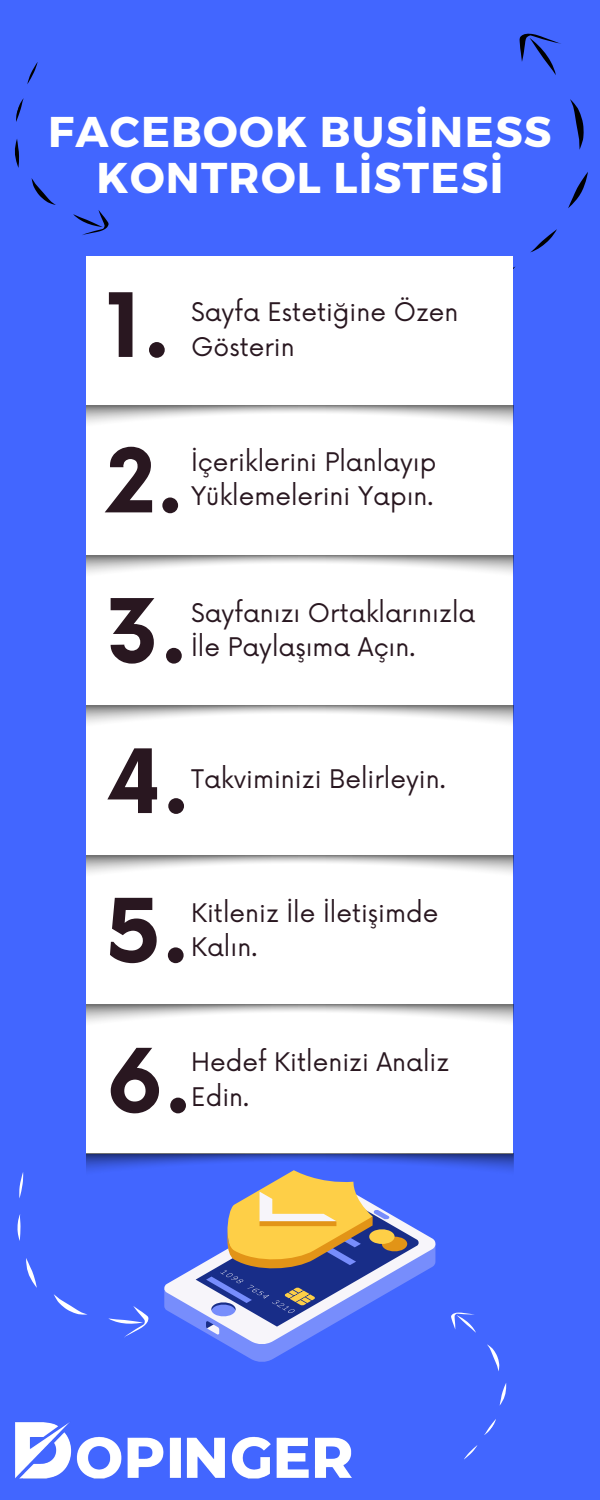
<style>
.page{position:relative;width:600px;height:1500px;background:#4266ff}
.page>*{position:absolute;margin:0;border:0;box-sizing:border-box;transform-origin:0 0}
.t1{font:700 86.3px/151.1px "Now";color:#291720}
.t2{font:700 43px/45.8px "Montserrat";letter-spacing:.03em;color:#fff;text-align:center}
.t3{font:25px/34.5px "Now";color:#291720}
</style>
<div class="page">
<svg style="left:530px;top:229px;width:27px;height:24px"></svg>
<svg style="left:568px;top:172px;width:20px;height:36px"></svg>
<svg style="left:570px;top:99px;width:14px;height:51px"></svg>
<svg style="left:519px;top:33px;width:42px;height:42px"></svg>
<div style="left:87px;top:406px;width:426px;height:150px;background:#fff"></div>
<div style="left:87px;top:256px;width:426px;height:150px;background:#fff"></div>
<div style="left:87px;top:556px;width:426px;height:150px;background:#fff"></div>
<div style="left:87px;top:706px;width:426px;height:150px;background:#fff"></div>
<div style="left:87px;top:1004px;width:426px;height:150px;background:#fff"></div>
<div style="left:87px;top:856px;width:426px;height:150px;background:#fff"></div>
<svg style="left:227px;top:1345px;width:70px;height:17px"></svg>
<svg style="left:164px;top:1232px;width:272px;height:113px"></svg>
<svg style="left:190px;top:1170px;width:232px;height:160px"></svg>
<svg style="left:19px;top:1172px;width:4px;height:26px"></svg>
<svg style="left:17px;top:1214px;width:4px;height:27px"></svg>
<svg style="left:26px;top:1258px;width:11px;height:30px"></svg>
<svg style="left:54px;top:1294px;width:33px;height:21px"></svg>
<svg style="left:108px;top:1306px;width:41px;height:32px"></svg>
<svg style="left:27px;top:62px;width:11px;height:22px"></svg>
<svg style="left:16px;top:98px;width:8px;height:24px"></svg>
<svg style="left:14px;top:139px;width:5px;height:29px"></svg>
<svg style="left:31px;top:178px;width:25px;height:27px"></svg>
<svg style="left:73px;top:210px;width:36px;height:26px"></svg>
<svg style="left:464px;top:1445px;width:14px;height:15px"></svg>
<svg style="left:484px;top:1419px;width:12px;height:16px"></svg>
<svg style="left:499px;top:1383px;width:8px;height:23px"></svg>
<svg style="left:487px;top:1344px;width:13px;height:27px"></svg>
<svg style="left:451px;top:1312px;width:25px;height:21px"></svg>
<img style="left:15px;top:1422px;width:337px;height:57px">
<h2 class="t2" style="left:48px;top:106px;width:505px">FACEBOOK BUSİNESS<br>KONTROL LİSTESİ</h2>
<h1 class="t1" style="left:106px;top:255px;width:88px">1.<br>2.<br>3.<br>4.<br>5.<br>6.</h1>
<p class="t3" style="left:191px;top:296px;width:269px">Sayfa Estetiği ne Özen<br>Gösteri n</p>
<p class="t3" style="left:191px;top:446px;width:247px">İçeri kleri ni Planlayıp<br>Yüklemeleri ni Yapın.</p>
<p class="t3" style="left:191px;top:597px;width:286px">Sayfanızı Ortaklarınızla<br>İle Paylaşıma Açın.</p>
<p class="t3" style="left:191px;top:763px;width:256px">Takvi mi nizi Beli rleyi n.</p>
<p class="t3" style="left:191px;top:897px;width:249px">Kitleniz İle İletişimde<br>Kalın.</p>
<p class="t3" style="left:191px;top:1046px;width:260px">Hedef Kitlenizi Analiz<br>Edin.</p>
</div>
